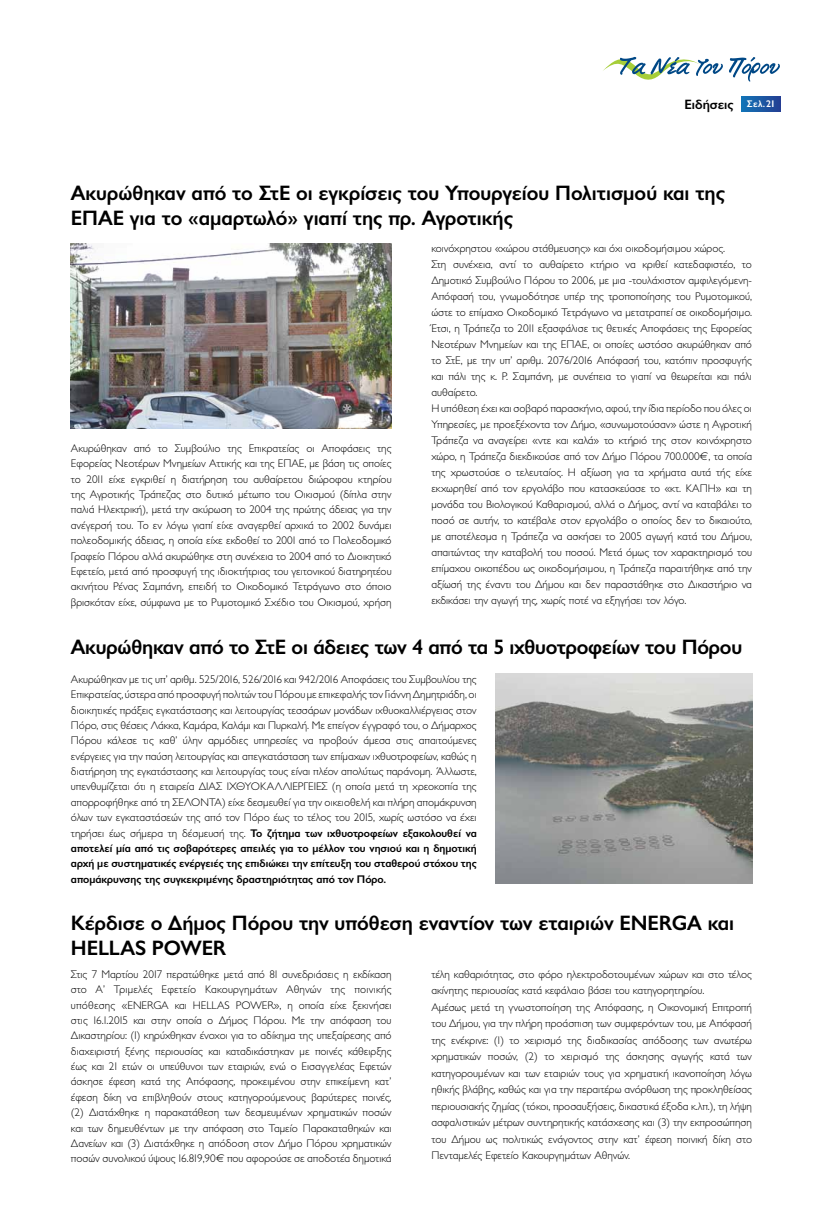
<style>
.page{position:relative;width:823px;height:1219px;background:#fff}
.page>*{position:absolute;margin:0;border:0;box-sizing:border-box;transform-origin:0 0}
.t1{font:600 21px/25.5px "Gill Sans Hel";color:#000}
.t2{font:600 13.6px "Gill Sans Hel";color:#000}
.t3{font:300 11.1px/15.4px "Gill Sans Hel";color:#000;text-align:justify}
.s1{font-weight:600}
</style>
<div class="page">
<svg style="left:603px;top:56px;width:119px;height:24px"></svg>
<svg style="left:729px;top:57px;width:50px;height:25px"></svg>
<svg style="left:741px;top:97px;width:38px;height:14px"></svg>
<img style="left:495px;top:674px;width:256px;height:209px">
<img style="left:71px;top:243px;width:320px;height:185px">
<p class="t2" style="left:684px;top:97px;width:91px">Ειδήσεις <sup>Σελ.</sup> <sup>21</sup></p>
<h1 class="t1" style="left:71px;top:180px;width:655px">Ακυρώθηκαν από το ΣτΕ οι εγκρίσεις του Υπουργείου Πολιτισμού και της<br>ΕΠΑΕ για το «αμαρτωλό» γιαπί της πρ. Αγροτικής</h1>
<p class="t3" style="left:71px;top:440px;width:322px">Ακυρώθηκαν από το Συμβούλιο της Επικρατείας οι Αποφάσεις της Εφορείας Νεοτέρων Μνημείων Αττικής και της ΕΠΑΕ, με βάση τις οποίες το 2011 είχε εγκριθεί η διατήρηση του αυθαίρετου διώροφου κτηρίου της Αγροτικής Τράπεζας στο δυτικό μέτωπο του Οικισμού (δίπλα στην παλιά Ηλεκτρική), μετά την ακύρωση το 2004 της πρώτης άδειας για την ανέγερσή του. Το εν λόγω γιαπί είχε αναγερθεί αρχικά το 2002 δυνάμει πολεοδομικής άδειας, η οποία είχε εκδοθεί το 2001 από το Πολεοδομικό Γραφείο Πόρου αλλά ακυρώθηκε στη συνέχεια το 2004 από το Διοικητικό Εφετείο, μετά από προσφυγή της ιδιοκτήτριας του γειτονικού διατηρητέου ακινήτου Ρένας Σαμπάνη, επειδή το Οικοδομικό Τετράγωνο στο όποιο βρισκόταν είχε, σύμφωνα με το Ρυμοτομικό Σχέδιο του Οικισμού, χρήση</p>
<p class="t3" style="left:431px;top:240px;width:322px;line-height:16px;text-align:left">κοινόχρηστου «χώρου στάθμευσης» και όχι οικοδομήσιμου χώρος.<br>Στη συνέχεια, αντί το αυθαίρετο κτήριο να κριθεί κατεδαφιστέο, το Δημοτικό Συμβούλιο Πόρου το 2006, με μια -τουλάχιστον αμφιλεγόμενη-Απόφασή του, γνωμοδότησε υπέρ της τροποποίησης του Ρυμοτομικού, ώστε το επίμαχο Οικοδομικό Τετράγωνο να μετατραπεί σε οικοδομήσιμο.<br>Έτσι, η Τράπεζα το 2011 εξασφάλισε τις θετικές Αποφάσεις της Εφορείας Νεοτέρων Μνημείων και της ΕΠΑΕ, οι οποίες ωστόσο ακυρώθηκαν από το ΣτΕ, με την υπ’ αριθμ. 2076/2016 Απόφασή του, κατόπιν προσφυγής και πάλι της κ. Ρ. Σαμπάνη, με συνέπεια το γιαπί να θεωρείται και πάλι αυθαίρετο.<br>Η υπόθεση έχει και σοβαρό παρασκήνιο, αφού, την ίδια περίοδο που όλες οι Υπηρεσίες, με προεξέχοντα τον Δήμο, «συνωμοτούσαν» ώστε η Αγροτική Τράπεζα να αναγείρει «ντε και καλά» το κτήριό της στον κοινόχρηστο χώρο, η Τράπεζα διεκδικούσε από τον Δήμο Πόρου 700.000€, τα οποία της χρωστούσε ο τελευταίος. Η αξίωση για τα χρήματα αυτά τής είχε εκχωρηθεί από τον εργολάβο που κατασκεύασε το «κτ. ΚΑΠΗ» και τη μονάδα του Βιολογικού Καθαρισμού, αλλά ο Δήμος, αντί να καταβάλει το ποσό σε αυτήν, το κατέβαλε στον εργολάβο ο οποίος δεν το δικαιούτο, με αποτέλεσμα η Τράπεζα να ασκήσει το 2005 αγωγή κατά του Δήμου, απαιτώντας την καταβολή του ποσού. Μετά όμως τον χαρακτηρισμό του επίμαχου οικοπέδου ως οικοδομήσιμου, η Τράπεζα παραιτήθηκε από την αξίωσή της έναντι του Δήμου και δεν παραστάθηκε στο Δικαστήριο να εκδικάσει την αγωγή της, χωρίς ποτέ να εξηγήσει τον λόγο.</p>
<h1 class="t1" style="left:71px;top:635px;width:672px">Ακυρώθηκαν από το ΣτΕ οι άδειες των 4 από τα 5 ιχθυοτροφείων του Πόρου</h1>
<p class="t3" style="left:71px;top:671px;width:407px">Ακυρώθηκαν με τις υπ’ αριθμ. 525/2016, 526/2016 και 942/2016 Αποφάσεις του Συμβουλίου της Επικρατείας, ύστερα από προσφυγή πολιτών του Πόρου με επικεφαλής τον Γιάννη Δημητριάδη, οι διοικητικές πράξεις εγκατάστασης και λειτουργίας τεσσάρων μονάδων ιχθυοκαλλιέργειας στον Πόρο, στις θέσεις Λάκκα, Καμάρα, Καλάμι και Πυρκαλή. Με επείγον έγγραφό του, ο Δήμαρχος Πόρου κάλεσε τις καθ’ ύλην αρμόδιες υπηρεσίες να προβούν άμεσα στις απαιτούμενες ενέργειες για την παύση λειτουργίας και απεγκατάσταση των επίμαχων ιχθυοτροφείων, καθώς η διατήρηση της εγκατάστασης και λειτουργίας τους είναι πλέον απολύτως παράνομη. Άλλωστε, υπενθυμίζεται ότι η εταιρεία ΔΙΑΣ ΙΧΘΥΟΚΑΛΛΙΕΡΓΕΙΕΣ (η οποία μετά τη χρεοκοπία της απορροφήθηκε από τη ΣΕΛΟΝΤΑ) είχε δεσμευθεί για την οικειοθελή και πλήρη απομάκρυνση όλων των εγκαταστάσεών της από τον Πόρο έως το τέλος του 2015, χωρίς ωστόσο να έχει τηρήσει έως σήμερα τη δέσμευσή της. <span class="s1">Το ζήτημα των ιχθυοτροφείων εξακολουθεί να αποτελεί μία από τις σοβαρότερες απειλές για το μέλλον του νησιού και η δημοτική αρχή με συστηματικές ενέργειές της επιδιώκει την επίτευξη του σταθερού στόχου της απομάκρυνσης της συγκεκριμένης δραστηριότητας από τον Πόρο.</span></p>
<h1 class="t1" style="left:71px;top:910px;width:664px">Κέρδισε ο Δήμος Πόρου την υπόθεση εναντίον των εταιριών ENERGA και<br>HELLAS POWER</h1>
<p class="t3" style="left:71px;top:966px;width:322px">Στις 7 Μαρτίου 2017 περατώθηκε μετά από 81 συνεδριάσεις η εκδίκαση στο Α’ Τριμελές Εφετείο Κακουργημάτων Αθηνών της ποινικής υπόθεσης «ENERGA και HELLAS POWER», η οποία είχε ξεκινήσει στις 16.1.2015 και στην οποία ο Δήμος Πόρου. Με την απόφαση του Δικαστηρίου: (1) κηρύχθηκαν ένοχοι για το αδίκημα της υπεξαίρεσης από διαχειριστή ξένης περιουσίας και καταδικάστηκαν με ποινές κάθειρξης έως και 21 ετών οι υπεύθυνοι των εταιριών, ενώ ο Εισαγγελέας Εφετών άσκησε έφεση κατά της Απόφασης, προκειμένου στην επικείμενη κατ’ έφεση δίκη να επιβληθούν στους κατηγορούμενους βαρύτερες ποινές, (2) Διατάχθηκε η παρακατάθεση των δεσμευμένων χρηματικών ποσών και των δημευθέντων με την απόφαση στο Ταμείο Παρακαταθηκών και Δανείων και (3) Διατάχθηκε η απόδοση στον Δήμο Πόρου χρηματικών ποσών συνολικού ύψους 16.819,90€ που αφορούσε σε αποδοτέα δημοτικά</p>
<p class="t3" style="left:431px;top:966px;width:322px;line-height:16.5px;text-align:left">τέλη καθαριότητας, στο φόρο ηλεκτροδοτουμένων χώρων και στο τέλος ακίνητης περιουσίας κατά κεφάλαιο βάσει του κατηγορητηρίου.<br>Αμέσως μετά τη γνωστοποίηση της Απόφασης, η Οικονομική Επιτροπή του Δήμου, για την πλήρη προάσπιση των συμφερόντων του, με Απόφασή της ενέκρινε: (1) το χειρισμό της διαδικασίας απόδοσης των ανωτέρω χρηματικών ποσών, (2) το χειρισμό της άσκησης αγωγής κατά των κατηγορουμένων και των εταιριών τους για χρηματική ικανοποίηση λόγω ηθικής βλάβης, καθώς και για την περαιτέρω ανόρθωση της προκληθείσας περιουσιακής ζημίας (τόκοι, προσαυξήσεις, δικαστικά έξοδα κ.λπ.), τη λήψη ασφαλιστικών μέτρων συντηρητικής κατάσχεσης και (3) την εκπροσώπηση του Δήμου ως πολιτικώς ενάγοντος στην κατ’ έφεση ποινική δίκη στο Πενταμελές Εφετείο Κακουργημάτων Αθηνών.</p>
</div>
